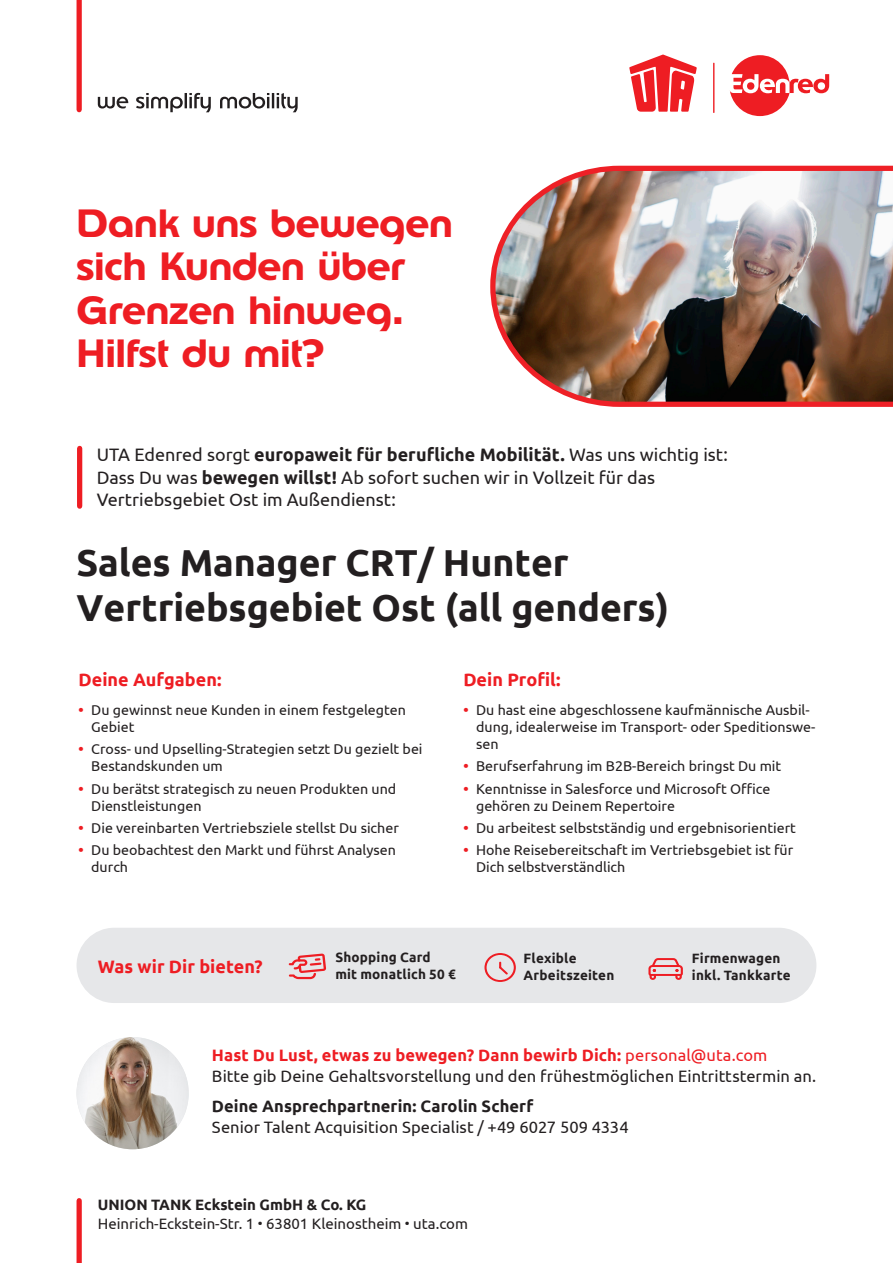
<style>
.page{position:relative;width:893px;height:1263px;background:#fff}
.page>*{position:absolute;margin:0;border:0;box-sizing:border-box;transform-origin:0 0}
.Headline_Edenred_Bold_26_29{font:700 39px/43.5px "Edenred";color:#ee1d23}
.Stellen-Titel__m_w_x__Ubuntu_Bold_25{font:700 37.5px/45px "Ubuntu";color:#231f20}
.Einleitungssatz_Ubuntu_Regular_12_15{font:18px/22.5px "Ubuntu";color:#231f20}
.Headline_über_Aufzählung_Ubuntu_Bold_12{font:700 18px "Ubuntu";color:#ee1d23}
.Was_wir_Dir_bieten__Ubuntu_Bold_12{font:700 18px "Ubuntu";color:#ee1d23}
.Call-to-Action___Ansprechpartner_Ubuntu_{font:16.5px "Ubuntu";color:#231f20}
.Call-to-Action___Ansprechpartner_Ubuntu_-2{font:700 16.5px "Ubuntu";letter-spacing:.005em;color:#ee1d23}
.Call-to-Action___Ansprechpartner_Ubuntu_-3{font:700 16.5px "Ubuntu";letter-spacing:.005em;color:#231f20}
.t1{font:15px/19.5px "Ubuntu";color:#231f20}
.t2{font:14.25px/17.1px "Ubuntu";color:#231f20}
.Benefits_Ubuntu_Bold_9_11_5{font:700 13.5px/17.2px "Ubuntu";letter-spacing:.015em;color:#231f20}
.s1{font-weight:700}
.s2{font-weight:700;color:#ee1d23}
.s3{font-weight:400}
.s4{font-size:13.5px}
</style>
<div class="page">
<img style="left:490px;top:165px;width:403px;height:242px">
<div style="left:77px;top:448px;width:5px;height:58px;background:#ee1d23"></div>
<img style="left:77px;top:1037px;width:112px;height:112px;border-radius:56px">
<div style="left:77px;top:928px;width:739px;height:75px;background:#e6e7e9;border-radius:38px"></div>
<svg style="left:484px;top:953px;width:32px;height:29px"></svg>
<svg style="left:289px;top:953px;width:37px;height:26px"></svg>
<svg style="left:648px;top:958px;width:35px;height:22px"></svg>
<div style="left:77px;top:1201px;width:5px;height:62px;background:#ee1d23"></div>
<div style="left:77px;top:0;width:5px;height:110px;background:#ee1d23"></div>
<svg style="left:98px;top:93px;width:200px;height:19px"></svg>
<hr style="left:713px;top:63px;width:1px;height:50px;background:#ee1d23">
<svg style="left:730px;top:55px;width:99px;height:61px"></svg>
<svg style="left:629px;top:55px;width:68px;height:57px"></svg>
<p class="Headline_Edenred_Bold_26_29" style="left:77px;top:201px;width:378px">Dank uns bewegen sich Kunden über<br>Grenzen hinweg.<br>Hilfst du mit?</p>
<p class="Einleitungssatz_Ubuntu_Regular_12_15" style="left:97px;top:443px;width:633px">UTA Edenred sorgt <span class="s1">europaweit für berufliche Mobilität.</span> Was uns wichtig ist:<br>Dass Du was <span class="s1">bewegen willst!</span> Ab sofort suchen wir in Vollzeit für das<br>Vertriebsgebiet Ost im Außendienst:</p>
<p class="Stellen-Titel__m_w_x__Ubuntu_Bold_25" style="left:77px;top:539px;width:594px">Sales Manager CRT/ Hunter<br>Vertriebsgebiet Ost (all genders)</p>
<p class="Headline_über_Aufzählung_Ubuntu_Bold_12" style="left:78px;top:669px;width:145px">Deine Aufgaben:</p>
<p class="Headline_über_Aufzählung_Ubuntu_Bold_12" style="left:463px;top:669px;width:99px">Dein Profil:</p>
<p class="t2" style="left:91px;top:701px;width:316px;text-indent:-13px"><span class="s2">•</span> Du gewinnst neue Kunden in einem festgelegten<br>Gebiet</p>
<p class="t2" style="left:91px;top:740px;width:333px;text-indent:-13px"><span class="s2">•</span> Cross- und Upselling-Strategien setzt Du gezielt bei<br>Bestandskunden um</p>
<p class="t2" style="left:91px;top:780px;width:306px;text-indent:-13px"><span class="s2">•</span> Du berätst strategisch zu neuen Produkten und<br>Dienstleistungen</p>
<p class="t2" style="left:79px;top:819px;width:322px"><span class="s2">•</span> Die vereinbarten Vertriebsziele stellst Du sicher</p>
<p class="t2" style="left:91px;top:841px;width:306px;text-indent:-13px"><span class="s2">•</span> Du beobachtest den Markt und führst Analysen durch</p>
<p class="t2" style="left:476px;top:701px;width:341px;text-indent:-13px"><span class="s2">•</span> Du hast eine abgeschlossene kaufmännische Ausbil&shy;dung, idealerweise im Transport- oder Speditionswe&shy;sen</p>
<p class="t2" style="left:463px;top:757px;width:319px"><span class="s2">•</span> Berufserfahrung im B2B-Bereich bringst Du mit</p>
<p class="t2" style="left:476px;top:780px;width:296px;text-indent:-13px"><span class="s2">•</span> Kenntnisse in Salesforce und Microsoft Office gehören zu Deinem Repertoire</p>
<p class="t2" style="left:463px;top:819px;width:334px"><span class="s2">•</span> Du arbeitest selbstständig und ergebnisorientiert</p>
<p class="t2" style="left:476px;top:841px;width:319px;text-indent:-13px"><span class="s2">•</span> Hohe Reisebereitschaft im Vertriebsgebiet ist für<br>Dich selbstverständlich</p>
<p class="Benefits_Ubuntu_Bold_9_11_5" style="left:335px;top:948px;width:122px">Shopping Card mit monatlich 50 €</p>
<p class="Benefits_Ubuntu_Bold_9_11_5" style="left:692px;top:949px;width:100px">Firmenwagen inkl. Tankkarte</p>
<p class="Was_wir_Dir_bieten__Ubuntu_Bold_12" style="left:98px;top:956px;width:166px">Was wir Dir bieten?</p>
<p class="Benefits_Ubuntu_Bold_9_11_5" style="left:524px;top:949px;width:92px">Flexible<br>Arbeitszeiten</p>
<p class="Call-to-Action___Ansprechpartner_Ubuntu_-2" style="left:212px;top:1045px;width:557px">Hast Du Lust, etwas zu bewegen? Dann bewirb Dich: <span class="s3">personal@uta.com</span></p>
<p class="Call-to-Action___Ansprechpartner_Ubuntu_" style="left:212px;top:1066px;width:606px">Bitte gib Deine Gehaltsvorstellung und den frühestmöglichen Eintrittstermin an.</p>
<p class="Call-to-Action___Ansprechpartner_Ubuntu_-3" style="left:212px;top:1096px;width:323px">Deine Ansprechpartnerin: Carolin Scherf</p>
<p class="Call-to-Action___Ansprechpartner_Ubuntu_" style="left:212px;top:1117px;width:418px">Senior Talent Acquisition Specialist / +49 6027 509 4334</p>
<p class="t1" style="left:98px;top:1194px;width:372px"><span class="s1">UNION TANK Eckstein GmbH &amp; Co. KG<br></span>Heinrich-Eckstein-Str. 1 <span class="s4">•</span> 63801 Kleinostheim <span class="s4">•</span> uta.com</p>
</div>
